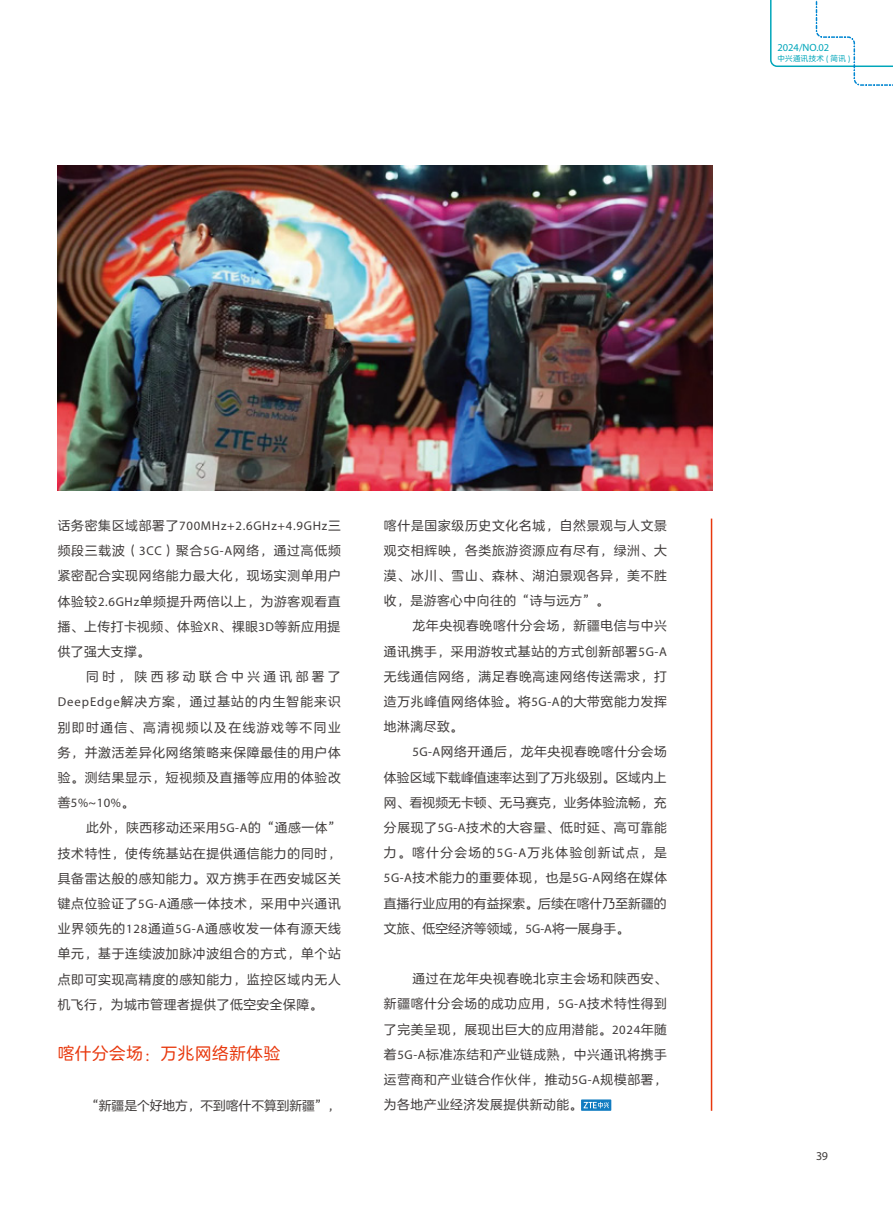
<style>
.page{position:relative;width:893px;height:1212px;background:#fff}
.page>*{position:absolute;margin:0;border:0;box-sizing:border-box;transform-origin:0 0}
.t1{font:16.5px "FZLANTY JW GB1 0";letter-spacing:.04em;color:#e8380d}
.t2{font:12.75px/25.2px "FZLANTY JW GB1 0";letter-spacing:.05em;color:#3f3b3a;text-align:justify}
.t3{font:12.75px "Myriad Pro";letter-spacing:.055em;color:#3f3b3a}
.t4{font:12.75px "FZLANTY JW GB1 0";letter-spacing:-.005em;color:#3f3b3a}
.t5{font:12px "Myriad Pro";color:#3f3b3a}
.t6{font:10.5px "Myriad Pro";color:#00a6ba}
.t7{font:7.5px "FZLANTY JW GB1 0";letter-spacing:.04em;color:#00a6ba}
.s1{font-family:"FZLANTY JW GB1 0"}
.s2{font-family:"Myriad Pro"}
</style>
<div class="page">
<svg style="left:581px;top:1099px;width:30px;height:12px"></svg>
<svg style="left:583px;top:1102px;width:26px;height:6px"></svg>
<hr style="left:711px;top:519px;width:1px;height:592px;background:#e8380d">
<img style="left:58px;top:165px;width:654px;height:325px">
<svg style="left:770px;top:0;width:123px;height:86px"></svg>
<p class="t6" style="left:777px;top:41px;width:53px">2024/NO.02</p>
<p class="t7" style="left:777px;top:54px;width:74px">中兴通讯技术 ( 简讯 )</p>
<p class="t3" style="left:58px;top:518px;width:285px"><span class="s1">话务密集区域部署了</span>700MHz+2.6GHz+4.9GHz<span class="s1">三</span></p>
<p class="t2" style="left:58px;top:538px;width:285px">频段三载波（<span class="s2">3CC</span>）聚合<span class="s2">5G-A</span>网络，通过高低频紧密配合实现网络能力最大化，现场实测单用户体验较<span class="s2">2.6GHz</span>单频提升两倍以上，为游客观看直播、上传打卡视频、体验<span class="s2">XR</span>、裸眼<span class="s2">3D</span>等新应用提供了强大支撑。</p>
<p class="t2" style="left:58px;top:664px;width:285px;text-indent:28px">同时，陕西移动联合中兴通讯部署了<span class="s2">DeepEdge</span>解决方案，通过基站的内生智能来识别即时通信、高清视频以及在线游戏等不同业务，并激活差异化网络策略来保障最佳的用户体验。测结果显示，短视频及直播等应用的体验改</p>
<p class="t3" style="left:58px;top:795px;width:78px"><span class="s1">善</span>5%~10%<span class="s1">。</span></p>
<p class="t2" style="left:58px;top:816px;width:285px;text-indent:28px">此外，陕西移动还采用<span class="s2">5G-A</span>的“通感一体”技术特性，使传统基站在提供通信能力的同时，具备雷达般的感知能力。双方携手在西安城区关键点位验证了<span class="s2">5G-A</span>通感一体技术，采用中兴通讯业界领先的<span class="s2">128</span>通道<span class="s2">5G-A</span>通感收发一体有源天线单元，基于连续波加脉冲波组合的方式，单个站点即可实现高精度的感知能力，监控区域内无人机飞行，为城市管理者提供了低空安全保障。</p>
<p class="t1" style="left:58px;top:1044px;width:224px">喀什分会场：万兆网络新体验</p>
<p class="t4" style="left:86px;top:1098px;width:256px">“新疆是个好地方，不到喀什不算到新疆”，</p>
<p class="t2" style="left:384px;top:513px;width:285px">喀什是国家级历史文化名城，自然景观与人文景观交相辉映，各类旅游资源应有尽有，绿洲、大漠、冰川、雪山、森林、湖泊景观各异，美不胜收，是游客心中向往的“诗与远方”。</p>
<p class="t2" style="left:384px;top:614px;width:285px;text-indent:28px">龙年央视春晚喀什分会场，新疆电信与中兴通讯携手，采用游牧式基站的方式创新部署<span class="s2">5G-A</span>无线通信网络，满足春晚高速网络传送需求，打造万兆峰值网络体验。将<span class="s2">5G-A</span>的大带宽能力发挥地淋漓尽致。</p>
<p class="t2" style="left:384px;top:740px;width:285px;text-indent:28px"><span class="s2">5G-A</span>网络开通后，龙年央视春晚喀什分会场体验区域下载峰值速率达到了万兆级别。区域内上网、看视频无卡顿、无马赛克，业务体验流畅，充分展现了<span class="s2">5G-A</span>技术的大容量、低时延、高可靠能力。喀什分会场的<span class="s2">5G-A</span>万兆体验创新试点，是<span class="s2">5G-A</span>技术能力的重要体现，也是<span class="s2">5G-A</span>网络在媒体直播行业应用的有益探索。后续在喀什乃至新疆的文旅、低空经济等领域，<span class="s2">5G-A</span>将一展身手。</p>
<p class="t2" style="left:384px;top:966px;width:285px;text-indent:28px">通过在龙年央视春晚北京主会场和陕西安、新疆喀什分会场的成功应用，<span class="s2">5G-A</span>技术特性得到了完美呈现，展现出巨大的应用潜能。<span class="s2">2024</span>年随着<span class="s2">5G-A</span>标准冻结和产业链成熟，中兴通讯将携手运营商和产业链合作伙伴，推动<span class="s2">5G-A</span>规模部署，为各地产业经济发展提供新动能。</p>
<p class="t5" style="left:816px;top:1148px;width:13px">39</p>
</div>
